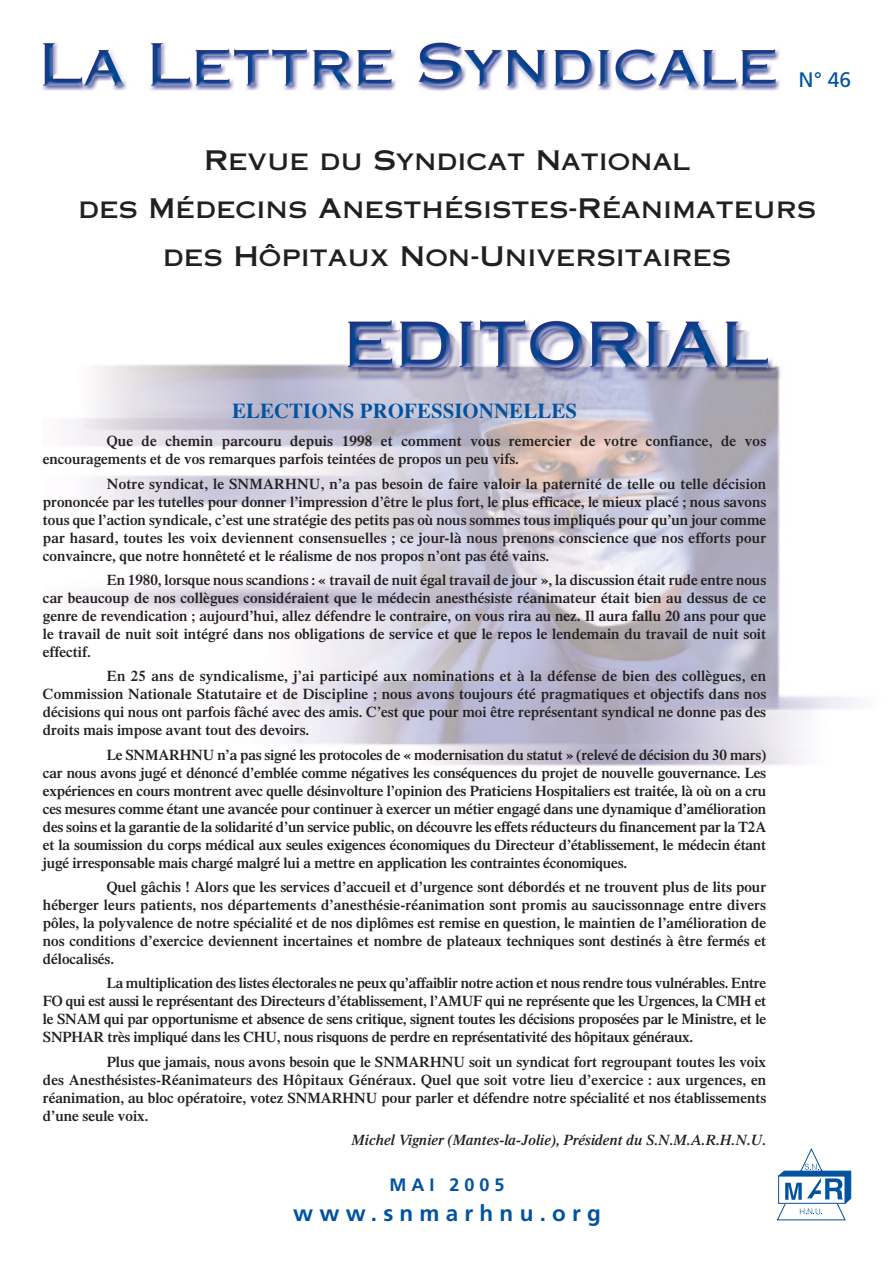
<style>
.page{position:relative;width:893px;height:1263px;background:#fff}
.page>*{position:absolute;margin:0;border:0;box-sizing:border-box;transform-origin:0 0}
.t1{font:27px/48px "Copperplate Thirty One AB";color:#231f20;text-align:center}
.t2{font:700 22.5px "Frutiger";letter-spacing:.28em;color:#0153a0}
.t3{font:700 21px "Times";color:#0153a0}
.t4{font:21px "Frutiger";color:#0153a0}
.t5{font:700 18px "Frutiger";letter-spacing:.28em;color:#0153a0}
.t6{font:600 15px/18px "Times";color:#231f20;text-align:justify}
.t7{font:italic 600 15px "Times";color:#231f20}
</style>
<div class="page">
<img style="left:67px;top:320px;width:789px;height:446px">
<img style="left:42px;top:43px;width:738px;height:48px">
<svg style="left:777px;top:1148px;width:74px;height:72px"></svg>
<h3 class="t4" style="left:798px;top:70px;width:54px">N° 46</h3>
<h1 class="t1" style="left:78px;top:136px;width:739px">Revue du Syndicat National<br>des Médecins Anesthésistes-Réanimateurs des Hôpitaux Non-Universitaires</h1>
<h3 class="t3" style="left:232px;top:404px;width:346px">ELECTIONS PROFESSIONNELLES</h3>
<p class="t6" style="left:43px;top:434px;width:724px;text-indent:64px">Que de chemin parcouru depuis 1998 et comment vous remercier de votre confiance, de vos encouragements et de vos remarques parfois teintées de propos un peu vifs.</p>
<p class="t6" style="left:43px;top:476px;width:724px;text-indent:64px">Notre syndicat, le SNMARHNU, n’a pas besoin de faire valoir la paternité de telle ou telle décision prononcée par les tutelles pour donner l’impression d’être le plus fort, le plus efficace, le mieux placé ; nous savons tous que l’action syndicale, c’est une stratégie des petits pas où nous sommes tous impliqués pour qu’un jour comme par hasard, toutes les voix deviennent consensuelles ; ce jour-là nous prenons conscience que nos efforts pour convaincre, que notre honnêteté et le réalisme de nos propos n’ont pas été vains.</p>
<p class="t6" style="left:43px;top:572px;width:724px;text-indent:64px">En 1980, lorsque nous scandions : « travail de nuit égal travail de jour », la discussion était rude entre nous car beaucoup de nos collègues considéraient que le médecin anesthésiste réanimateur était bien au dessus de ce genre de revendication ; aujourd’hui, allez défendre le contraire, on vous rira au nez. Il aura fallu 20 ans pour que le travail de nuit soit intégré dans nos obligations de service et que le repos le lendemain du travail de nuit soit effectif.</p>
<p class="t6" style="left:43px;top:669px;width:724px;text-indent:64px">En 25 ans de syndicalisme, j’ai participé aux nominations et à la défense de bien des collègues, en Commission Nationale Statutaire et de Discipline ; nous avons toujours été pragmatiques et objectifs dans nos décisions qui nous ont parfois fâché avec des amis. C’est que pour moi être représentant syndical ne donne pas des droits mais impose avant tout des devoirs.</p>
<p class="t6" style="left:43px;top:747px;width:724px;text-indent:64px">Le SNMARHNU n’a pas signé les protocoles de « modernisation du statut » (relevé de décision du 30 mars) car nous avons jugé et dénoncé d’emblée comme négatives les conséquences du projet de nouvelle gouvernance. Les expériences en cours montrent avec quelle désinvolture l’opinion des Praticiens Hospitaliers est traitée, là où on a cru ces mesures comme étant une avancée pour continuer à exercer un métier engagé dans une dynamique d’amélioration des soins et la garantie de la solidarité d’un service public, on découvre les effets réducteurs du financement par la T2A et la soumission du corps médical aux seules exigences économiques du Directeur d’établissement, le médecin étant jugé irresponsable mais chargé malgré lui a mettre en application les contraintes économiques.</p>
<p class="t6" style="left:43px;top:879px;width:724px;text-indent:64px">Quel gâchis ! Alors que les services d’accueil et d’urgence sont débordés et ne trouvent plus de lits pour héberger leurs patients, nos départements d’anesthésie-réanimation sont promis au saucissonnage entre divers pôles, la polyvalence de notre spécialité et de nos diplômes est remise en question, le maintien de l’amélioration de nos conditions d’exercice deviennent incertaines et nombre de plateaux techniques sont destinés à être fermés et délocalisés.</p>
<p class="t6" style="left:43px;top:976px;width:724px;text-indent:64px">La multiplication des listes électorales ne peux qu’affaiblir notre action et nous rendre tous vulnérables. Entre FO qui est aussi le représentant des Directeurs d’établissement, l’AMUF qui ne représente que les Urgences, la CMH et le SNAM qui par opportunisme et absence de sens critique, signent toutes les décisions proposées par le Ministre, et le SNPHAR très impliqué dans les CHU, nous risquons de perdre en représentativité des hôpitaux généraux.</p>
<p class="t6" style="left:43px;top:1054px;width:724px;text-indent:64px">Plus que jamais, nous avons besoin que le SNMARHNU soit un syndicat fort regroupant toutes les voix des Anesthésistes-Réanimateurs des Hôpitaux Généraux. Quel que soit votre lieu d’exercice : aux urgences, en réanimation, au bloc opératoire, votez SNMARHNU pour parler et défendre notre spécialité et nos établissements d’une seule voix.</p>
<p class="t7" style="left:351px;top:1134px;width:416px">Michel Vignier (Mantes-la-Jolie), Président du S.N.M.A.R.H.N.U.</p>
<p class="t5" style="left:389px;top:1177px;width:117px">MAI 2005</p>
<h2 class="t2" style="left:293px;top:1203px;width:309px">www.snmarhnu.org</h2>
</div>
